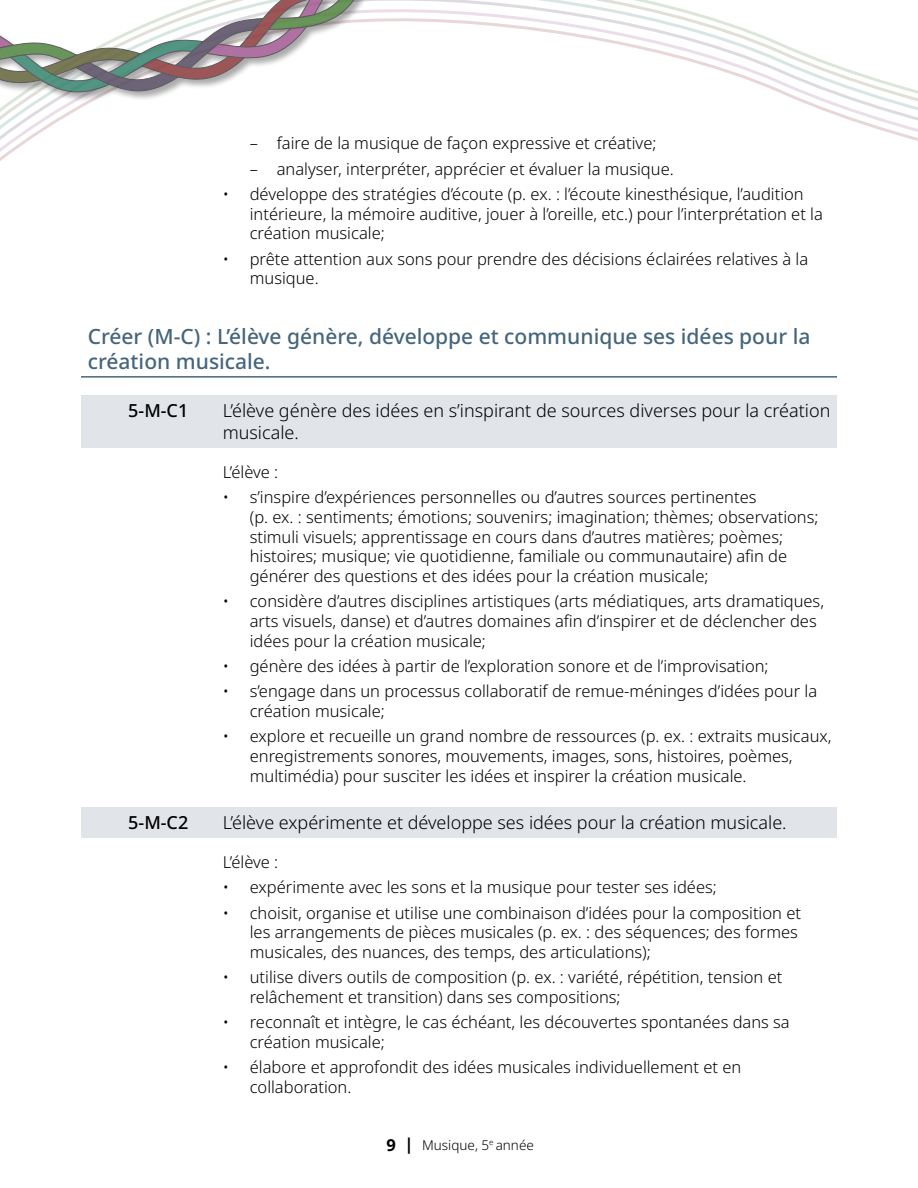
<style>
.page{position:relative;width:918px;height:1188px;background:#fff}
.page>*{position:absolute;margin:0;border:0;box-sizing:border-box;transform-origin:0 0}
.Header_Outcomes{font:500 21px/25.2px "Noto Sans";color:#45657d}
.GLO_arts{font:300 18px/21.6px "Noto Sans";color:#000}
.GLO_arts-2{font:500 18px "Noto Sans";color:#000}
.Bullet_Outcome_no_bullet{font:300 16.5px/19.8px "Noto Sans";color:#000}
.t1{font:300 13.5px "Noto Sans";color:#000}
.s1{font-weight:700;font-size:16.5px}
</style>
<div class="page">
<svg style="left:0;top:0;width:918px;height:161px"></svg>
<div style="left:0;top:0;width:514px;height:102px;background:#000;opacity:.4"></div>
<svg style="left:0;top:0;width:407px;height:96px"></svg>
<hr style="left:81px;top:376px;width:756px;height:2px;background:#45657d">
<div style="left:81px;top:395px;width:756px;height:53px;background:#e1e4e8"></div>
<div style="left:81px;top:807px;width:756px;height:31px;background:#e1e4e8"></div>
<p class="Bullet_Outcome_no_bullet" style="left:250px;top:134px;width:408px">– faire de la musique de façon expressive et créative;</p>
<p class="Bullet_Outcome_no_bullet" style="left:250px;top:159px;width:426px">– analyser, interpréter, apprécier et évaluer la musique.</p>
<p class="Bullet_Outcome_no_bullet" style="left:250px;top:184px;width:575px;text-indent:-27px">• développe des stratégies d’écoute (p. ex. : l’écoute kinesthésique, l’audition intérieure, la mémoire auditive, jouer à l’oreille, etc.) pour l’interprétation et la création musicale;</p>
<p class="Bullet_Outcome_no_bullet" style="left:250px;top:249px;width:560px;text-indent:-27px">• prête attention aux sons pour prendre des décisions éclairées relatives à la musique.</p>
<h3 class="Header_Outcomes" style="left:88px;top:324px;width:724px">Créer (M-C) : L’élève génère, développe et communique ses idées pour la création musicale.</h3>
<h4 class="GLO_arts-2" style="left:128px;top:398px;width:62px">5-M-C1</h4>
<h4 class="GLO_arts" style="left:223px;top:401px;width:609px">L’élève génère des idées en s’inspirant de sources diverses pour la création musicale.</h4>
<p class="Bullet_Outcome_no_bullet" style="left:223px;top:462px;width:57px">L’élève :</p>
<p class="Bullet_Outcome_no_bullet" style="left:250px;top:487px;width:570px;text-indent:-27px">• s’inspire d’expériences personnelles ou d’autres sources pertinentes<br>(p. ex. : sentiments; émotions; souvenirs; imagination; thèmes; observations; stimuli visuels; apprentissage en cours dans d’autres matières; poèmes; histoires; musique; vie quotidienne, familiale ou communautaire) afin de générer des questions et des idées pour la création musicale;</p>
<p class="Bullet_Outcome_no_bullet" style="left:250px;top:592px;width:576px;text-indent:-27px">• considère d’autres disciplines artistiques (arts médiatiques, arts dramatiques, arts visuels, danse) et d’autres domaines afin d’inspirer et de déclencher des idées pour la création musicale;</p>
<p class="Bullet_Outcome_no_bullet" style="left:223px;top:657px;width:547px">• génère des idées à partir de l’exploration sonore et de l’improvisation;</p>
<p class="Bullet_Outcome_no_bullet" style="left:250px;top:682px;width:569px;text-indent:-27px">• s’engage dans un processus collaboratif de remue-méninges d’idées pour la création musicale;</p>
<p class="Bullet_Outcome_no_bullet" style="left:250px;top:727px;width:583px;text-indent:-27px">• explore et recueille un grand nombre de ressources (p. ex. : extraits musicaux, enregistrements sonores, mouvements, images, sons, histoires, poèmes, multimédia) pour susciter les idées et inspirer la création musicale.</p>
<h4 class="GLO_arts-2" style="left:128px;top:810px;width:62px">5-M-C2</h4>
<h4 class="GLO_arts" style="left:223px;top:813px;width:565px">L’élève expérimente et développe ses idées pour la création musicale.</h4>
<p class="Bullet_Outcome_no_bullet" style="left:223px;top:853px;width:57px">L’élève :</p>
<p class="Bullet_Outcome_no_bullet" style="left:223px;top:878px;width:496px">• expérimente avec les sons et la musique pour tester ses idées;</p>
<p class="Bullet_Outcome_no_bullet" style="left:250px;top:903px;width:553px;text-indent:-27px">• choisit, organise et utilise une combinaison d’idées pour la composition et les arrangements de pièces musicales (p. ex. : des séquences; des formes musicales, des nuances, des temps, des articulations);</p>
<p class="Bullet_Outcome_no_bullet" style="left:250px;top:968px;width:534px;text-indent:-27px">• utilise divers outils de composition (p. ex. : variété, répétition, tension et relâchement et transition) dans ses compositions;</p>
<p class="Bullet_Outcome_no_bullet" style="left:250px;top:1013px;width:542px;text-indent:-27px">• reconnaît et intègre, le cas échéant, les découvertes spontanées dans sa création musicale;</p>
<p class="Bullet_Outcome_no_bullet" style="left:250px;top:1058px;width:493px;text-indent:-27px">• élabore et approfondit des idées musicales individuellement et en collaboration.</p>
<p class="t1" style="left:386px;top:1135px;width:149px"><span class="s1">9 |</span> Musique, 5<sup>e</sup> année</p>
</div>
